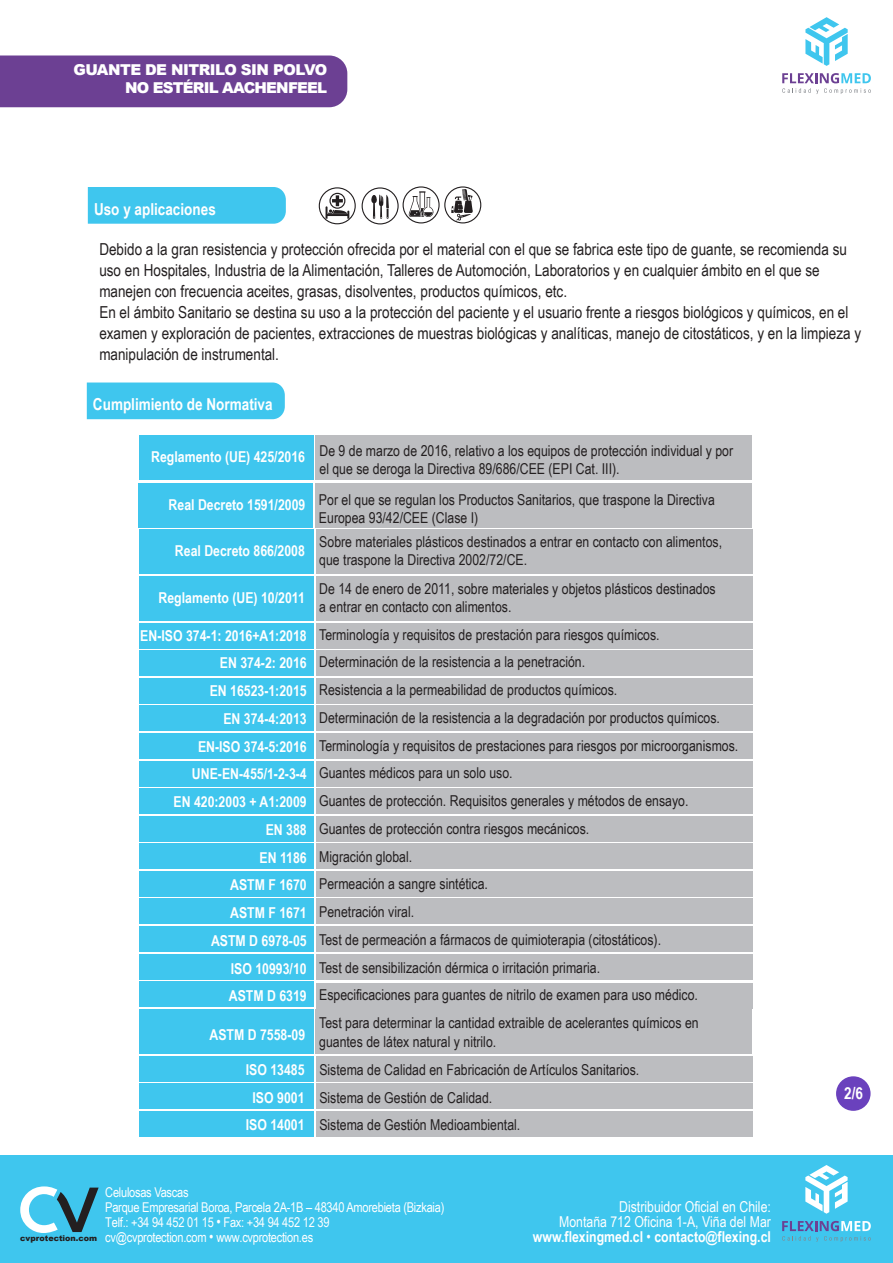
<style>
.page{position:relative;width:893px;height:1263px;background:#fff}
.page>*{position:absolute;margin:0;border:0;box-sizing:border-box;transform-origin:0 0}
.t1{font:16.5px/21px "Arial Narrow";color:#231f20}
.t2{font:700 16.5px "Arial Narrow";color:#fff}
.t3{font:15px/27.8px "Arial Narrow";color:#231f20}
.t4{font:700 15px/27.8px "Arial Narrow";color:#fff;text-align:center}
.t5{font:15px/15px "Arial Narrow";color:#fff;text-align:right}
.t6{font:900 15px/18px "Arial";letter-spacing:-.055em;color:#fff;text-align:right}
.t7{font:13.5px/15px "Arial Narrow";letter-spacing:-.02em;color:#fff}
.t8{font:900 7.95px "Arial";color:#231f20}
.s1{font-weight:700;color:#fff}
.s2{font-size:15px}
.s3{font-weight:700}
</style>
<div class="page">
<div style="left:836px;top:1076px;width:35px;height:35px;background:#6a41bd;border-radius:50%"></div>
<div style="left:139px;top:733px;width:174px;height:26px;background:#3fc6ee"></div>
<div style="left:139px;top:761px;width:174px;height:25px;background:#3fc6ee"></div>
<div style="left:139px;top:788px;width:174px;height:26px;background:#3fc6ee"></div>
<div style="left:139px;top:816px;width:174px;height:25px;background:#3fc6ee"></div>
<div style="left:139px;top:844px;width:174px;height:25px;background:#3fc6ee"></div>
<div style="left:139px;top:871px;width:174px;height:26px;background:#3fc6ee"></div>
<div style="left:139px;top:899px;width:174px;height:25px;background:#3fc6ee"></div>
<div style="left:139px;top:926px;width:174px;height:26px;background:#3fc6ee"></div>
<div style="left:139px;top:954px;width:174px;height:25px;background:#3fc6ee"></div>
<div style="left:316px;top:733px;width:436px;height:26px;background:#bcbdc0"></div>
<div style="left:316px;top:761px;width:436px;height:25px;background:#bcbdc0"></div>
<div style="left:316px;top:788px;width:436px;height:26px;background:#bcbdc0"></div>
<div style="left:316px;top:816px;width:436px;height:25px;background:#bcbdc0"></div>
<div style="left:316px;top:844px;width:436px;height:25px;background:#bcbdc0"></div>
<div style="left:316px;top:871px;width:436px;height:26px;background:#bcbdc0"></div>
<div style="left:316px;top:899px;width:436px;height:25px;background:#bcbdc0"></div>
<div style="left:316px;top:926px;width:436px;height:26px;background:#bcbdc0"></div>
<div style="left:316px;top:954px;width:436px;height:25px;background:#bcbdc0"></div>
<div style="left:139px;top:981px;width:174px;height:26px;background:#3fc6ee"></div>
<div style="left:316px;top:983px;width:436px;height:25px;background:#bcbdc0"></div>
<div style="left:139px;top:1056px;width:174px;height:25px;background:#3fc6ee"></div>
<div style="left:139px;top:1083px;width:174px;height:26px;background:#3fc6ee"></div>
<div style="left:316px;top:1056px;width:436px;height:25px;background:#bcbdc0"></div>
<div style="left:316px;top:1083px;width:436px;height:26px;background:#bcbdc0"></div>
<div style="left:139px;top:1111px;width:174px;height:25px;background:#3fc6ee"></div>
<div style="left:316px;top:1111px;width:436px;height:25px;background:#bcbdc0"></div>
<div style="left:139px;top:1009px;width:174px;height:45px;background:#3fc6ee"></div>
<div style="left:315px;top:1009px;width:437px;height:45px;background:#bcbdc0"></div>
<div style="left:88px;top:187px;width:198px;height:37px;background:#3fc6ee"></div>
<div style="left:139px;top:623px;width:174px;height:25px;background:#3fc6ee"></div>
<div style="left:139px;top:435px;width:174px;height:45px;background:#3fc6ee"></div>
<div style="left:315px;top:435px;width:437px;height:45px;background:#bcbdc0"></div>
<div style="left:139px;top:483px;width:174px;height:44px;background:#3fc6ee"></div>
<div style="left:139px;top:529px;width:174px;height:45px;background:#3fc6ee"></div>
<div style="left:316px;top:623px;width:436px;height:25px;background:#bcbdc0"></div>
<div style="left:315px;top:483px;width:437px;height:44px;background:#bcbdc0"></div>
<div style="left:316px;top:529px;width:436px;height:45px;background:#bcbdc0"></div>
<div style="left:139px;top:576px;width:174px;height:45px;background:#3fc6ee"></div>
<div style="left:316px;top:576px;width:436px;height:45px;background:#bcbdc0"></div>
<div style="left:87px;top:382px;width:198px;height:37px;background:#3fc6ee"></div>
<div style="left:139px;top:651px;width:174px;height:25px;background:#3fc6ee"></div>
<div style="left:139px;top:678px;width:174px;height:25px;background:#3fc6ee"></div>
<div style="left:139px;top:706px;width:174px;height:25px;background:#3fc6ee"></div>
<div style="left:316px;top:651px;width:436px;height:25px;background:#bcbdc0"></div>
<div style="left:316px;top:678px;width:436px;height:25px;background:#bcbdc0"></div>
<div style="left:316px;top:706px;width:436px;height:25px;background:#bcbdc0"></div>
<svg style="left:326px;top:193px;width:23px;height:26px"></svg>
<div style="left:319px;top:187px;width:37px;height:37px;border:1px solid #231f20;border-radius:50%"></div>
<div style="left:362px;top:187px;width:37px;height:37px;border:1px solid #231f20;border-radius:50%"></div>
<svg style="left:371px;top:195px;width:18px;height:24px"></svg>
<div style="left:403px;top:186px;width:37px;height:37px;border:1px solid #231f20;border-radius:50%"></div>
<svg style="left:409px;top:191px;width:24px;height:26px"></svg>
<svg style="left:451px;top:189px;width:22px;height:32px"></svg>
<div style="left:444px;top:186px;width:37px;height:37px;border:1px solid #231f20;border-radius:50%"></div>
<svg style="left:805px;top:17px;width:43px;height:49px"></svg>
<svg style="left:782px;top:73px;width:89px;height:21px"></svg>
<div style="left:0;top:56px;width:347px;height:51px;background:#6c4093"></div>
<div style="left:0;top:1155px;width:893px;height:108px;background:#3fc6ee"></div>
<svg style="left:20px;top:1186px;width:79px;height:47px"></svg>
<svg style="left:805px;top:1165px;width:43px;height:49px"></svg>
<svg style="left:782px;top:1221px;width:89px;height:21px"></svg>
<p class="t6" style="left:73px;top:60px;width:255px">GUANTE DE NITRILO SIN POLVO<br>NO ESTÉRIL AACHENFEEL</p>
<p class="t2" style="left:94px;top:197px;width:123px">Uso y aplicaciones</p>
<p class="t1" style="left:99px;top:238px;width:763px">Debido a la gran resistencia y protección ofrecida por el material con el que se fabrica este tipo de guante, se recomienda su uso en Hospitales, Industria de la Alimentación, Talleres de Automoción, Laboratorios y en cualquier ámbito en el que se manejen con frecuencia aceites, grasas, disolventes, productos químicos, etc.<br>En el ámbito Sanitario se destina su uso a la protección del paciente y el usuario frente a riesgos biológicos y químicos, en el examen y exploración de pacientes, extracciones de muestras biológicas y analíticas, manejo de citostáticos, y en la limpieza y manipulación de instrumental.</p>
<p class="t2" style="left:93px;top:392px;width:181px">Cumplimiento de Normativa</p>
<p class="t3" style="left:319px;top:441px;width:415px;line-height:18px">De 9 de marzo de 2016, relativo a los equipos de protección individual y por el que se deroga la Directiva 89/686/CEE (EPI Cat. III).</p>
<p class="t4" style="left:151px;top:442px;width:155px">Reglamento (UE) 425/2016</p>
<p class="t3" style="left:319px;top:490px;width:397px;line-height:18px;text-indent:-150px"><span class="s1">Real Decreto 1591/2009</span> Por el que se regulan los Productos Sanitarios, que traspone la Directiva<br>Europea 93/42/CEE (Clase I)</p>
<p class="t4" style="left:175px;top:536px;width:131px">Real Decreto 866/2008</p>
<p class="t4" style="left:159px;top:583px;width:148px">Reglamento (UE) 10/2011</p>
<p class="t3" style="left:319px;top:532px;width:404px;line-height:18px">Sobre materiales plásticos destinados a entrar en contacto con alimentos, que traspone la Directiva 2002/72/CE.</p>
<p class="t3" style="left:319px;top:579px;width:398px;line-height:18px">De 14 de enero de 2011, sobre materiales y objetos plásticos destinados a entrar en contacto con alimentos.</p>
<p class="t4" style="left:140px;top:621px;width:168px;text-align:right">EN-ISO 374-1: 2016+A1:2018<br>EN 374-2: 2016<br>EN 16523-1:2015<br>EN 374-4:2013<br>EN-ISO 374-5:2016<br>UNE-EN-455/1-2-3-4<br>EN 420:2003 + A1:2009<br>EN 388<br>EN 1186<br>ASTM F 1670<br>ASTM F 1671<br>ASTM D 6978-05<br>ISO 10993/10<br>ASTM D 6319</p>
<p class="t3" style="left:319px;top:620px;width:421px">Terminología y requisitos de prestación para riesgos químicos.<br>Determinación de la resistencia a la penetración.<br>Resistencia a la permeabilidad de productos químicos.<br>Determinación de la resistencia a la degradación por productos químicos.<br>Terminología y requisitos de prestaciones para riesgos por microorganismos.<br>Guantes médicos para un solo uso.<br>Guantes de protección. Requisitos generales y métodos de ensayo.<br>Guantes de protección contra riesgos mecánicos.<br>Migración global.<br>Permeación a sangre sintética.<br>Penetración viral.<br>Test de permeación a fármacos de quimioterapia (citostáticos).<br>Test de sensibilización dérmica o irritación primaria.<br>Especificaciones para guantes de nitrilo de examen para uso médico.</p>
<p class="t4" style="left:210px;top:1020px;width:97px">ASTM D 7558-09</p>
<p class="t3" style="left:319px;top:1014px;width:381px;line-height:18px">Test para determinar la cantidad extraible de acelerantes químicos en guantes de látex natural y nitrilo.</p>
<p class="t4" style="left:246px;top:1055px;width:60px">ISO 13485<br>ISO 9001<br>ISO 14001</p>
<p class="t3" style="left:319px;top:1055px;width:321px">Sistema de Calidad en Fabricación de Artículos Sanitarios.<br>Sistema de Gestión de Calidad.<br>Sistema de Gestión Medioambiental.</p>
<p class="t8" style="left:20px;top:1232px;width:78px">cvprotection.com</p>
<p class="t7" style="left:105px;top:1184px;width:341px">Celulosas Vascas<br>Parque Empresarial Boroa, Parcela 2A-1B – 48340 Amorebieta (Bizkaia)<br>Telf.: +34 94 452 01 15 <span class="s2">•</span> Fax: +34 94 452 12 39<br>cv@cvprotection.com <span class="s2">•</span> www.cvprotection.es</p>
<p class="t5" style="left:533px;top:1199px;width:240px">Distribuidor Oficial en Chile:<br>Montaña 712 Oficina 1-A, Viña del Mar <span class="s3">www.flexingmed.cl</span> • <span class="s3">contacto@flexing.cl</span></p>
<p class="t2" style="left:844px;top:1081px;width:20px">2/6</p>
</div>
